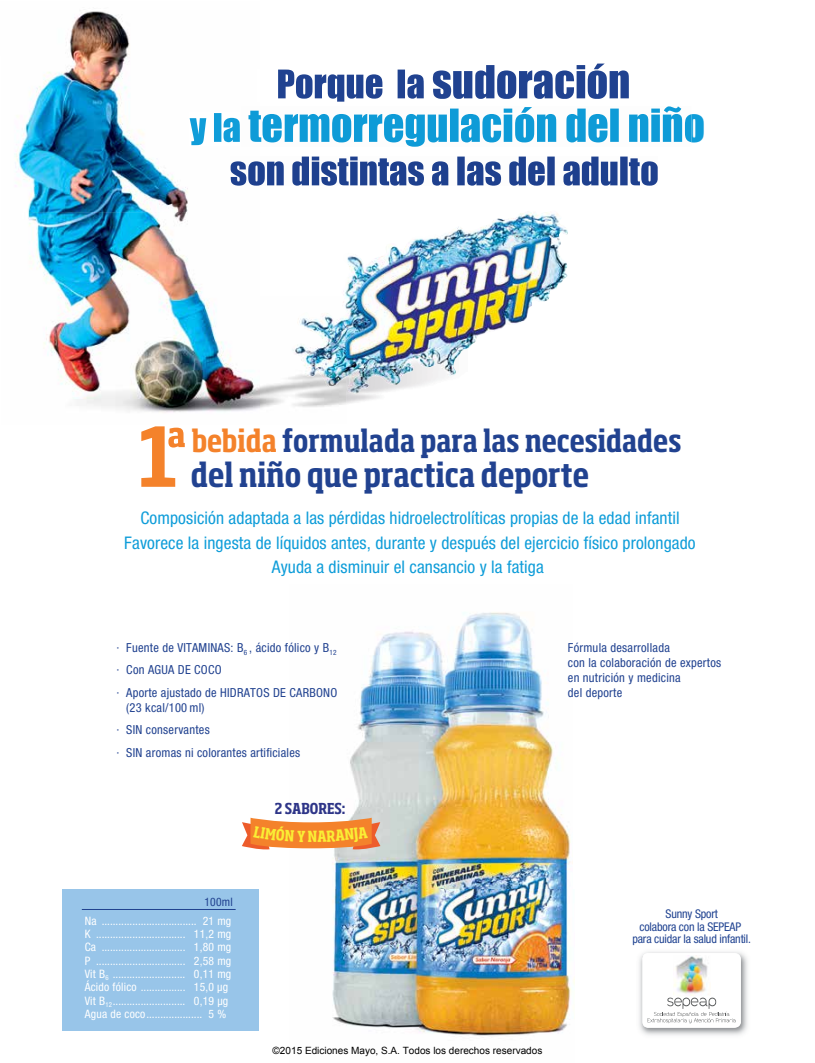
<style>
.page{position:relative;width:815px;height:1063px;background:#fff}
.page>*{position:absolute;margin:0;border:0;box-sizing:border-box;transform-origin:0 0}
.t1{font:700 condensed 32.88px "Soho Std";color:#214290}
.t2{font:700 condensed 30.38px "Soho Std";color:#214290}
.t3{font:condensed 17.38px/24.8px "Helvetica Neue LT Std";letter-spacing:.005em;color:#0f9dd9;text-align:center}
.t4{font:700 condensed 14.88px "Soho Std";color:#2e3588}
.t5{font:condensed 12.5px/22.4px "Helvetica Neue LT Std";letter-spacing:.02em;color:#214290}
.t6{font:condensed 12.5px/14.9px "Helvetica Neue LT Pro";letter-spacing:.02em;color:#214290}
.t7{font:condensed 12px/12.8px "Helvetica Neue LT Pro";letter-spacing:-.015em;color:#204391;text-align:center}
.t8{font:condensed 11.62px/13.4px "Helvetica Neue LT Pro";letter-spacing:.02em;color:#fff}
.t9{font:condensed 11.62px "Helvetica Neue LT Pro";letter-spacing:.02em;color:#214290}
.t10{font:10px "Arial";color:#000}
.s1{font-size:81.12px;color:#f4822b}
.s2{font-size:55px;color:#f4822b}
.s3{color:#f4822b}
</style>
<div class="page">
<img style="left:639px;top:952px;width:109px;height:83px">
<svg style="left:642px;top:953px;width:100px;height:75px"></svg>
<img style="left:673px;top:955px;width:37px;height:41px">
<div style="left:62px;top:889px;width:197px;height:142px;background:#98c5e9"></div>
<hr style="left:82px;top:909px;width:154px;height:1px;background:#214290">
<img style="left:332px;top:612px;width:243px;height:424px">
<img style="left:14px;top:11px;width:451px;height:201px">
<img style="left:518px;top:114px;width:174px;height:177px">
<img style="left:28px;top:212px;width:232px;height:201px">
<img style="left:260px;top:347px;width:86px;height:61px">
<img style="left:346px;top:347px;width:124px;height:57px">
<img style="left:297px;top:211px;width:253px;height:136px">
<img style="left:257px;top:69px;width:168px;height:33px">
<img style="left:278px;top:70px;width:146px;height:32px">
<img style="left:433px;top:63px;width:172px;height:36px">
<img style="left:475px;top:64px;width:154px;height:35px">
<img style="left:190px;top:113px;width:50px;height:32px">
<img style="left:241px;top:106px;width:450px;height:41px">
<img style="left:249px;top:106px;width:433px;height:36px">
<img style="left:231px;top:157px;width:427px;height:29px">
<img style="left:292px;top:157px;width:353px;height:29px">
<svg style="left:242px;top:818px;width:138px;height:32px;background:#f29350"></svg>
<h2 class="t2" style="left:139px;top:422px;width:544px"><span class="s1">1</span><span class="s2">ª</span> <span class="s3">bebida</span> formulada para las necesidades</h2>
<h1 class="t1" style="left:191px;top:454px;width:400px">del niño que practica deporte</h1>
<h3 class="t3" style="left:124px;top:505px;width:573px">Composición adaptada a las pérdidas hidroelectrolíticas propias de la edad infantil<br>Favorece la ingesta de líquidos antes, durante y después del ejercicio físico prolongado<br>Ayuda a disminuir el cansancio y la fatiga</h3>
<p class="t5" style="left:117px;top:636px;width:222px">· Fuente de VITAMINAS: B<sub>6</sub> , ácido fólico y B<sub>12 </sub>· Con AGUA DE COCO<br>· Aporte ajustado de HIDRATOS DE CARBONO</p>
<p class="t5" style="left:117px;top:696px;width:185px;text-indent:10px">(23 kcal/100 ml)<br>· SIN conservantes<br>· SIN aromas ni colorantes artificiales</p>
<p class="t4" style="left:275px;top:799px;width:72px">2 SABORES:</p>
<p class="t6" style="left:568px;top:640px;width:155px">Fórmula desarrollada<br>con la colaboración de expertos en nutrición y medicina<br>del deporte</p>
<p class="t9" style="left:204px;top:896px;width:30px">100ml</p>
<p class="t8" style="left:85px;top:914px;width:148px">Na .................................. 21 mg K ................................ 11,2 mg Ca .............................. 1,80 mg P ................................ 2,58 mg Vit B<sub>6</sub> .......................... 0,11 mg Ácido fólico ................ 15,0 μg Vit B<sub>12</sub>.......................... 0,19 μg Agua de coco.................... 5 %</p>
<p class="t10" style="left:273px;top:1044px;width:271px">©2015 Ediciones Mayo, S.A. Todos los derechos reservados</p>
<p class="t7" style="left:632px;top:907px;width:120px">Sunny Sport<br>colabora con la SEPEAP para cuidar la salud infantil.</p>
</div>
